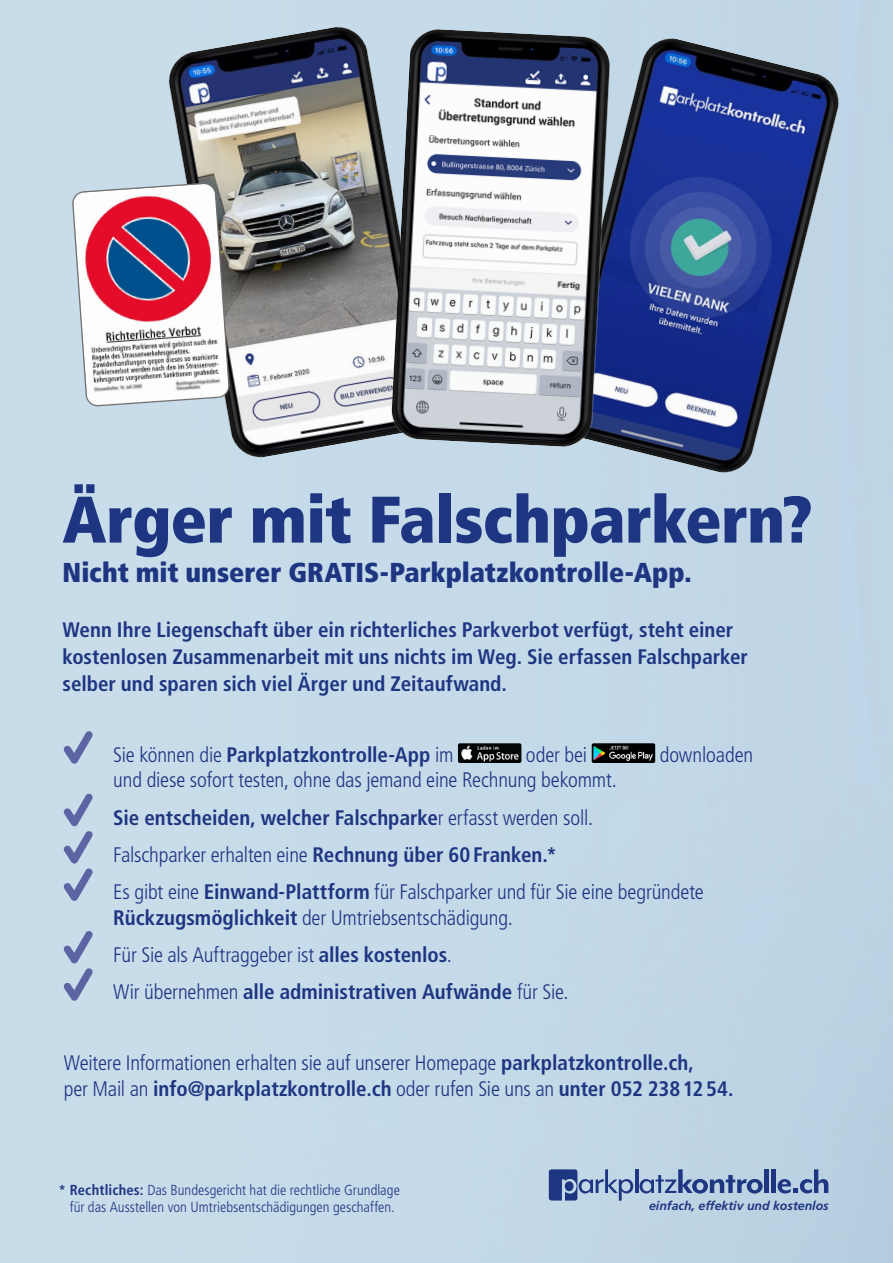
<style>
.page{position:relative;width:893px;height:1263px;background:#fff}
.page>*{position:absolute;margin:0;border:0;box-sizing:border-box;transform-origin:0 0}
.t1{font:900 condensed 65.7px "Frutiger LT Std";letter-spacing:-.01em;color:#1e3582}
.t2{font:900 condensed 27.3px "Frutiger LT Std";color:#1e3582}
.Fliess{font:300 condensed 21px/25.2px "Frutiger LT Std";letter-spacing:-.01em;color:#1e3582}
.Fliess-2{font:700 condensed 21px/27px "Frutiger LT Std";color:#1e3582}
.t3{font:300 condensed 14.55px/17.4px "Frutiger LT Std";color:#1e3582;text-align:center}
.t4{font:italic 700 12.3px "Frutiger LT Std";color:#1e3582}
.s1{font-weight:300}
.s2{font-weight:700}
</style>
<div class="page">
<img style="left:0;top:0;width:893px;height:1263px">
<svg style="left:549px;top:1169px;width:84px;height:32px;background:#7b92bb"></svg>
<hr style="left:635px;top:1169px;width:4px;height:24px;background:#1e3582">
<svg style="left:639px;top:1169px;width:124px;height:24px;background:#889fc3"></svg>
<div style="left:764px;top:1169px;width:5px;height:24px;background:#1e3582"></div>
<div style="left:771px;top:1169px;width:5px;height:24px;background:#1e3582"></div>
<svg style="left:778px;top:1169px;width:50px;height:24px"></svg>
<svg style="left:63px;top:731px;width:30px;height:33px"></svg>
<img style="left:458px;top:743px;width:63px;height:20px">
<img style="left:592px;top:743px;width:63px;height:20px">
<svg style="left:63px;top:793px;width:30px;height:108px;background:#a6b6d4"></svg>
<svg style="left:63px;top:930px;width:30px;height:71px;background:#a5b6d3"></svg>
<img style="left:146px;top:16px;width:307px;height:452px">
<img style="left:531px;top:26px;width:332px;height:461px">
<img style="left:390px;top:26px;width:232px;height:427px">
<svg style="left:72px;top:183px;width:157px;height:223px"></svg>
<p class="t1" style="left:63px;top:480px;width:751px">Ärger mit Falschparkern?</p>
<p class="t2" style="left:63px;top:555px;width:631px">Nicht mit unserer GRATIS-Parkplatzkontrolle-App.</p>
<p class="Fliess-2" style="left:63px;top:616px;width:687px">Wenn Ihre Liegenschaft über ein richterliches Parkverbot verfügt, steht einer kostenlosen Zusammenarbeit mit uns nichts im Weg. Sie erfassen Falschparker selber und sparen sich viel Ärger und Zeitaufwand.</p>
<p class="Fliess-2" style="left:113px;top:741px;width:342px"><span class="s1">Sie können die</span> Parkplatzkontrolle-App <span class="s1">im</span></p>
<p class="Fliess" style="left:526px;top:743px;width:63px">oder bei</p>
<p class="Fliess" style="left:660px;top:743px;width:95px">downloaden</p>
<p class="Fliess" style="left:113px;top:768px;width:505px">und diese sofort testen, ohne das jemand eine Rechnung bekommt.</p>
<p class="Fliess-2" style="left:113px;top:804px;width:481px">Sie entscheiden, welcher Falschparke<span class="s1">r erfasst werden soll.</span></p>
<p class="Fliess" style="left:113px;top:842px;width:445px">Falschparker erhalten eine <span class="s2">Rechnung über 60Franken.*</span></p>
<p class="Fliess" style="left:113px;top:880px;width:592px">Es gibt eine <span class="s2">Einwand-Plattform</span> für Falschparker und für Sie eine begründete<br><span class="s2">Rückzugsmöglichkeit</span> der Umtriebsentschädigung.</p>
<p class="Fliess" style="left:113px;top:942px;width:340px">Für Sie als Auftraggeber ist <span class="s2">alles kostenlos</span>.</p>
<p class="Fliess-2" style="left:113px;top:978px;width:457px"><span class="s1">Wir übernehmen</span> alle administrativen Aufwände <span class="s1">für Sie.</span></p>
<p class="Fliess" style="left:64px;top:1051px;width:671px">Weitere Informationen erhalten sie auf unserer Homepage <span class="s2">parkplatzkontrolle.ch,<br></span>per Mail an <span class="s2">info@parkplatzkontrolle.ch</span> oder rufen Sie uns an <span class="s2">unter 052 2381254.</span></p>
<p class="t3" style="left:58px;top:1181px;width:343px"><span class="s2">* Rechtliches:</span> Das Bundesgericht hat die rechtliche Grundlage für das Ausstellen von Umtriebsentschädigungen geschaffen.</p>
<p class="t4" style="left:649px;top:1199px;width:181px">einfach, effektiv und kostenlos</p>
</div>
